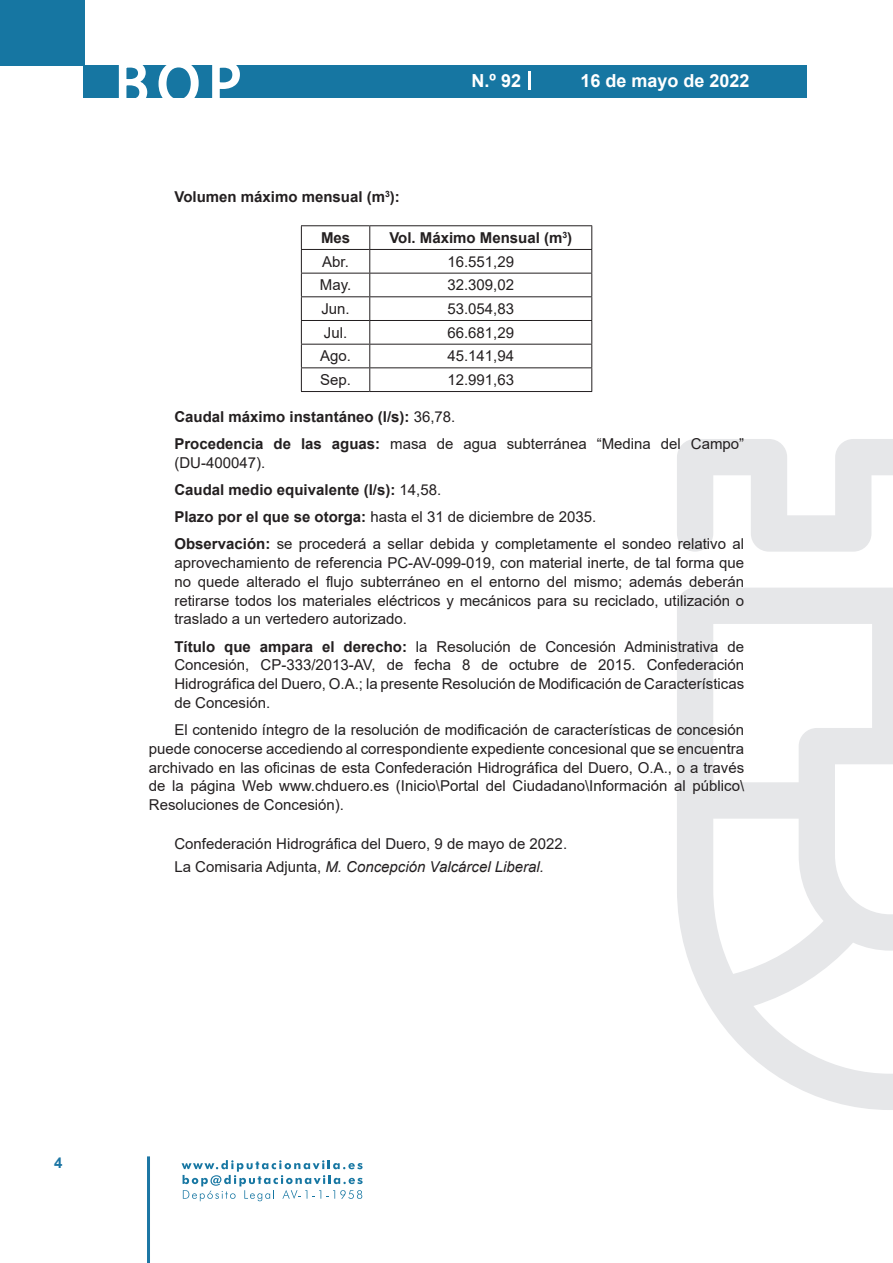
<style>
.page{position:relative;width:893px;height:1263px;background:#fff}
.page>*{position:absolute;margin:0;border:0;box-sizing:border-box;transform-origin:0 0}
.t1{font:500 61.5px "Avant Garde";color:#fff}
.t2{font:700 18px "Arial";color:#fff}
.t3{font:15px/18.8px "Arial";color:#231f20;text-align:justify}
.t4{font:700 15px/27.3px "Arial";color:#231f20}
.t5{font:700 15px "Arial";color:#1d76a4}
.s1{font-weight:400}
.s2{font-weight:700}
.s3{font-style:italic}
</style>
<div class="page">
<div style="left:0;top:0;width:85px;height:65px;background:#1676a2"></div>
<div style="left:84px;top:65px;width:723px;height:33px;background:#1676a2"></div>
<svg style="left:118px;top:65px;width:30px;height:33px"></svg>
<svg style="left:158px;top:65px;width:41px;height:33px"></svg>
<svg style="left:212px;top:65px;width:28px;height:33px"></svg>
<svg style="left:182px;top:1160px;width:181px;height:41px"></svg>
<hr style="left:147px;top:1156px;width:3px;height:107px;background:#1d76a4">
<svg style="left:529px;top:71px;width:2px;height:19px"></svg>
<svg style="left:677px;top:439px;width:216px;height:671px"></svg>
<hr style="left:301px;top:225px;width:69px;height:1px;background:#231f20">
<hr style="left:370px;top:225px;width:222px;height:1px;background:#231f20">
<hr style="left:301px;top:249px;width:69px;height:1px;background:#231f20">
<hr style="left:370px;top:249px;width:222px;height:1px;background:#231f20">
<hr style="left:301px;top:273px;width:69px;height:1px;background:#231f20">
<hr style="left:370px;top:273px;width:222px;height:1px;background:#231f20">
<hr style="left:301px;top:296px;width:69px;height:1px;background:#231f20">
<hr style="left:370px;top:296px;width:222px;height:1px;background:#231f20">
<hr style="left:301px;top:320px;width:69px;height:1px;background:#231f20">
<hr style="left:370px;top:320px;width:222px;height:1px;background:#231f20">
<hr style="left:301px;top:344px;width:69px;height:1px;background:#231f20">
<hr style="left:370px;top:344px;width:222px;height:1px;background:#231f20">
<hr style="left:301px;top:367px;width:69px;height:1px;background:#231f20">
<svg style="left:301px;top:226px;width:1px;height:165px"></svg>
<hr style="left:370px;top:367px;width:222px;height:1px;background:#231f20">
<svg style="left:369px;top:226px;width:1px;height:165px"></svg>
<svg style="left:591px;top:226px;width:1px;height:165px"></svg>
<hr style="left:301px;top:391px;width:69px;height:1px;background:#231f20">
<hr style="left:370px;top:391px;width:222px;height:1px;background:#231f20">
<h1 class="t1" style="left:115px;top:46px;width:128px">BOP</h1>
<p class="t2" style="left:472px;top:68px;width:51px">N.º 92</p>
<p class="t2" style="left:580px;top:68px;width:171px">16 de mayo de 2022</p>
<p class="t4" style="left:174px;top:184px;width:227px">Volumen máximo mensual (m<sup>3</sup>):</p>
<p class="t4" style="left:321px;top:224px;width:31px">Mes</p>
<p class="t4" style="left:389px;top:224px;width:184px">Vol. Máximo Mensual (m<sup>3</sup>)</p>
<p class="t3" style="left:322px;top:252px;width:28px">Abr.</p>
<p class="t3" style="left:447px;top:252px;width:68px">16.551,29</p>
<p class="t3" style="left:320px;top:276px;width:33px">May.</p>
<p class="t3" style="left:447px;top:276px;width:68px">32.309,02</p>
<p class="t3" style="left:321px;top:299px;width:30px">Jun.</p>
<p class="t3" style="left:447px;top:299px;width:68px">53.054,83</p>
<p class="t3" style="left:324px;top:323px;width:25px">Jul.</p>
<p class="t3" style="left:447px;top:323px;width:68px">66.681,29</p>
<p class="t3" style="left:320px;top:347px;width:32px">Ago.</p>
<p class="t3" style="left:447px;top:347px;width:68px">45.141,94</p>
<p class="t3" style="left:320px;top:370px;width:32px">Sep.</p>
<p class="t3" style="left:447px;top:370px;width:68px">12.991,63</p>
<p class="t4" style="left:174px;top:403px;width:571px">Caudal máximo instantáneo (l/s): <span class="s1">36,78.<br></span>Procedencia de las aguas: <span class="s1">masa de agua subterránea “Medina del Campo”</span></p>
<p class="t3" style="left:174px;top:449px;width:571px;line-height:27.3px;text-align:left">(DU-400047).<br><span class="s2">Caudal medio equivalente (l/s):</span> 14,58.<br><span class="s2">Plazo por el que se otorga:</span> hasta el 31 de diciembre de 2035.<br><span class="s2">Observación:</span> se procederá a sellar debida y completamente el sondeo relativo al</p>
<p class="t3" style="left:174px;top:553px;width:571px">aprovechamiento de referencia PC-AV-099-019, con material inerte, de tal forma que no quede alterado el flujo subterráneo en el entorno del mismo; además deberán retirarse todos los materiales eléctricos y mecánicos para su reciclado, utilización o traslado a un vertedero autorizado.</p>
<p class="t3" style="left:174px;top:637px;width:571px"><span class="s2">Título que ampara el derecho:</span> la Resolución de Concesión Administrativa de Concesión, CP-333/2013-AV, de fecha 8 de octubre de 2015. Confederación Hidrográfica del Duero, O.A.; la presente Resolución de Modificación de Características de Concesión.</p>
<p class="t3" style="left:149px;top:720px;width:597px;text-indent:26px">El contenido íntegro de la resolución de modificación de características de concesión puede conocerse accediendo al correspondiente expediente concesional que se encuentra archivado en las oficinas de esta Confederación Hidrográfica del Duero, O.A., o a través de la página Web www.chduero.es (Inicio\Portal del Ciudadano\Información al público\ Resoluciones de Concesión).</p>
<p class="t3" style="left:174px;top:833px;width:394px;line-height:22.2px">Confederación Hidrográfica del Duero, 9 de mayo de 2022.<br>La Comisaria Adjunta, <span class="s3">M. Concepción Valcárcel Liberal.</span></p>
<p class="t5" style="left:54px;top:1152px;width:10px">4</p>
</div>
